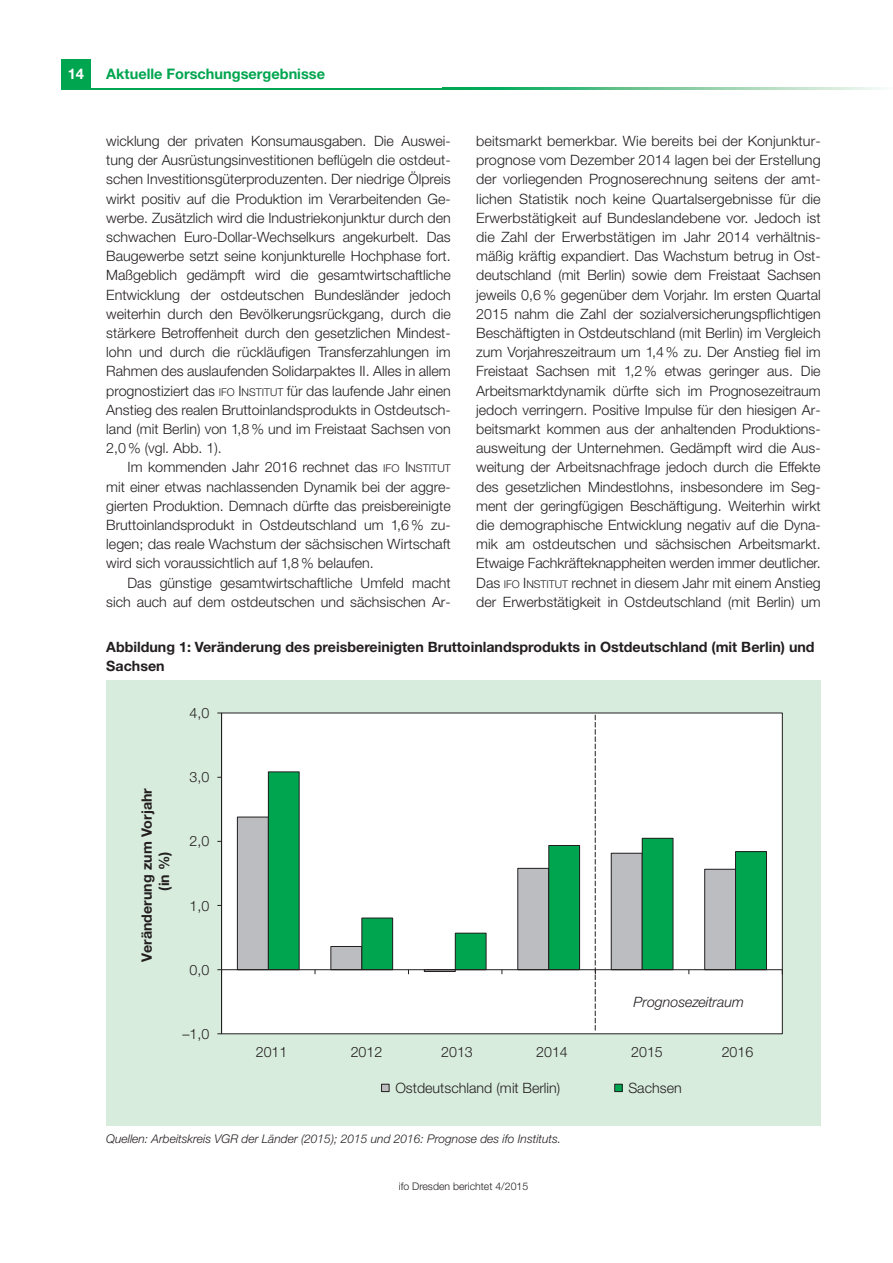
<style>
.page{position:relative;width:893px;height:1263px;background:#fff}
.page>*{position:absolute;margin:0;border:0;box-sizing:border-box;transform-origin:0 0}
.t1{font:700 14.7px "Helvetica Neue";color:#fff}
.t2{font:700 14.55px "Helvetica Neue";color:#00a54f}
.t3{font:300 14.25px/19.2px "Helvetica Neue";color:#231f20;text-align:justify}
.t4{font:700 14.25px/18.8px "Helvetica Neue";color:#231f20}
.t5{font:italic 300 14.25px "Helvetica Neue";color:#231f20}
.t6{font:italic 300 12px "Helvetica Neue";color:#231f20}
.t7{font:300 10.5px "Helvetica Neue";color:#231f20}
.s1{font-size:10.65px}
</style>
<div class="page">
<div style="left:61px;top:60px;width:30px;height:29px;background:#00a54f"></div>
<hr style="left:61px;top:88px;width:382px;height:1px;background:#00a54f">
<svg style="left:443px;top:88px;width:439px;height:1px"></svg>
<div style="left:106px;top:680px;width:715px;height:446px;background:#d8ecdd"></div>
<div style="left:222px;top:713px;width:560px;height:321px;background:#fff"></div>
<div style="left:237px;top:817px;width:31px;height:153px;background:#bcbdc0"></div>
<div style="left:237px;top:817px;width:32px;height:153px;border:1px solid #231f20"></div>
<div style="left:331px;top:946px;width:31px;height:24px;background:#bcbdc0"></div>
<div style="left:330px;top:946px;width:32px;height:24px;border:1px solid #231f20"></div>
<div style="left:424px;top:969px;width:32px;height:3px;border:1px solid #231f20"></div>
<div style="left:518px;top:868px;width:31px;height:102px;background:#bcbdc0"></div>
<div style="left:611px;top:853px;width:31px;height:117px;background:#bcbdc0"></div>
<div style="left:611px;top:853px;width:32px;height:117px;border:1px solid #231f20"></div>
<div style="left:705px;top:869px;width:30px;height:101px;background:#bcbdc0"></div>
<div style="left:704px;top:869px;width:32px;height:101px;border:1px solid #231f20"></div>
<div style="left:268px;top:772px;width:31px;height:198px;background:#00a54f"></div>
<div style="left:268px;top:771px;width:32px;height:199px;border:1px solid #231f20"></div>
<div style="left:362px;top:918px;width:31px;height:52px;background:#00a54f"></div>
<div style="left:361px;top:918px;width:32px;height:52px;border:1px solid #231f20"></div>
<div style="left:455px;top:933px;width:31px;height:37px;background:#00a54f"></div>
<div style="left:455px;top:933px;width:31px;height:37px;border:1px solid #231f20"></div>
<div style="left:549px;top:845px;width:31px;height:125px;background:#00a54f"></div>
<div style="left:548px;top:845px;width:32px;height:125px;border:1px solid #231f20"></div>
<div style="left:642px;top:838px;width:31px;height:132px;background:#00a54f"></div>
<div style="left:642px;top:838px;width:31px;height:132px;border:1px solid #231f20"></div>
<div style="left:735px;top:852px;width:31px;height:118px;background:#00a54f"></div>
<div style="left:735px;top:851px;width:32px;height:119px;border:1px solid #231f20"></div>
<hr style="left:221px;top:713px;width:1px;height:321px;background:#231f20">
<hr style="left:222px;top:969px;width:560px;height:1px;background:#231f20">
<div style="left:382px;top:1084px;width:7px;height:8px;background:#bcbdc0"></div>
<div style="left:381px;top:1084px;width:8px;height:8px;border:1px solid #231f20"></div>
<div style="left:615px;top:1084px;width:7px;height:8px;background:#00a54f"></div>
<div style="left:614px;top:1084px;width:9px;height:8px;border:1px solid #231f20"></div>
<svg style="left:595px;top:715px;width:1px;height:316px"></svg>
<p class="t1" style="left:68px;top:68px;width:18px">14</p>
<p class="t2" style="left:106px;top:68px;width:220px">Aktuelle Forschungsergebnisse</p>
<p class="t3" style="left:106px;top:133px;width:346px">wicklung der privaten Konsumausgaben. Die Auswei&shy;tung der Ausrüstungsinvestitionen beflügeln die ostdeut&shy;schen Investitionsgüterproduzenten. Der niedrige Ölpreis wirkt positiv auf die Produktion im Verarbeitenden Ge&shy;werbe. Zusätzlich wird die Industriekonjunktur durch den schwachen Euro-Dollar-Wechselkurs angekurbelt. Das Baugewerbe setzt seine konjunkturelle Hochphase fort.<br>Maßgeblich gedämpft wird die gesamtwirtschaftliche Entwicklung der ostdeutschen Bundesländer jedoch weiterhin durch den Bevölkerungsrückgang, durch die stärkere Betroffenheit durch den gesetzlichen Mindest&shy;lohn und durch die rückläufigen Transferzahlungen im Rahmen des auslaufenden Solidarpaktes II. Alles in allem prognostiziert das <span class="s1">IFO</span> I<span class="s1">NSTITUT</span> für das laufende Jahr einen Anstieg des realen Bruttoinlandsprodukts in Ostdeutsch&shy;land (mit Berlin) von 1,8% und im Freistaat Sachsen von 2,0% (vgl. Abb. 1).</p>
<p class="t3" style="left:106px;top:459px;width:346px;text-indent:21px">Im kommenden Jahr 2016 rechnet das <span class="s1">IFO</span> I<span class="s1">NSTITUT </span>mit einer etwas nachlassenden Dynamik bei der aggre&shy;gierten Produktion. Demnach dürfte das preisbereinigte Bruttoinlandsprodukt in Ostdeutschland um 1,6% zu&shy;legen; das reale Wachstum der sächsischen Wirtschaft wird sich voraussichtlich auf 1,8% belaufen.</p>
<p class="t3" style="left:106px;top:574px;width:346px;text-align:right">Das günstige gesamtwirtschaftliche Umfeld macht sich auch auf dem ostdeutschen und sächsischen Ar-</p>
<p class="t3" style="left:476px;top:133px;width:346px">beitsmarkt bemerkbar. Wie bereits bei der Konjunktur&shy;prognose vom Dezember 2014 lagen bei der Erstellung der vorliegenden Prognoserechnung seitens der amt&shy;lichen Statistik noch keine Quartalsergebnisse für die Erwerbstätigkeit auf Bundeslandebene vor. Jedoch ist die Zahl der Erwerbstätigen im Jahr 2014 verhältnis&shy;mäßig kräftig expandiert. Das Wachstum betrug in Ost&shy;deutschland (mit Berlin) sowie dem Freistaat Sachsen jeweils 0,6 % gegenüber dem Vorjahr. Im ersten Quartal 2015 nahm die Zahl der sozialversicherungspflichtigen Beschäftigten in Ostdeutschland (mit Berlin) im Vergleich zum Vorjahreszeitraum um 1,4% zu. Der Anstieg fiel im Freistaat Sachsen mit 1,2% etwas geringer aus. Die Arbeitsmarktdynamik dürfte sich im Prognosezeitraum jedoch verringern. Positive Impulse für den hiesigen Ar&shy;beitsmarkt kommen aus der anhaltenden Produktions&shy;ausweitung der Unternehmen. Gedämpft wird die Aus&shy;weitung der Arbeitsnachfrage jedoch durch die Effekte des gesetzlichen Mindestlohns, insbesondere im Seg&shy;ment der geringfügigen Beschäftigung. Weiterhin wirkt die demographische Entwicklung negativ auf die Dyna&shy;mik am ostdeutschen und sächsischen Arbeitsmarkt.<br>Etwaige Fachkräfteknappheiten werden immer deutlicher.<br>Das <span class="s1">IFO</span> I<span class="s1">NSTITUT</span> rechnet in diesem Jahr mit einem Anstieg der Erwerbstätigkeit in Ostdeutschland (mit Berlin) um</p>
<p class="t4" style="left:106px;top:639px;width:710px">Abbildung 1: Veränderung des preisbereinigten Bruttoinlandsprodukts in Ostdeutschland (mit Berlin) und<br>Sachsen</p>
<p class="t3" style="left:189px;top:705px;width:21px">4,0</p>
<p class="t4" style="left:140px;top:962px;width:175px;line-height:17.2px;text-align:center;rotate:-90deg">Veränderung zum Vorjahr (in %)</p>
<p class="t3" style="left:189px;top:769px;width:21px">3,0</p>
<p class="t3" style="left:189px;top:833px;width:21px">2,0</p>
<p class="t3" style="left:189px;top:897px;width:21px">1,0</p>
<p class="t3" style="left:189px;top:961px;width:21px">0,0</p>
<p class="t3" style="left:182px;top:1025px;width:28px">–1,0</p>
<p class="t5" style="left:634px;top:996px;width:112px">Prognosezeitraum</p>
<p class="t3" style="left:256px;top:1043px;width:33px">2011</p>
<p class="t3" style="left:351px;top:1043px;width:33px">2012</p>
<p class="t3" style="left:441px;top:1043px;width:33px">2013</p>
<p class="t3" style="left:536px;top:1043px;width:33px">2014</p>
<p class="t3" style="left:631px;top:1043px;width:33px">2015</p>
<p class="t3" style="left:722px;top:1043px;width:33px">2016</p>
<p class="t3" style="left:395px;top:1080px;width:166px">Ostdeutschland (mit Berlin)</p>
<p class="t3" style="left:628px;top:1080px;width:55px">Sachsen</p>
<p class="t6" style="left:106px;top:1134px;width:456px">Quellen: Arbeitskreis VGR der Länder (2015); 2015 und 2016: Prognose des ifo Instituts.</p>
<p class="t7" style="left:399px;top:1182px;width:131px">ifo Dresden berichtet 4/2015</p>
</div>
